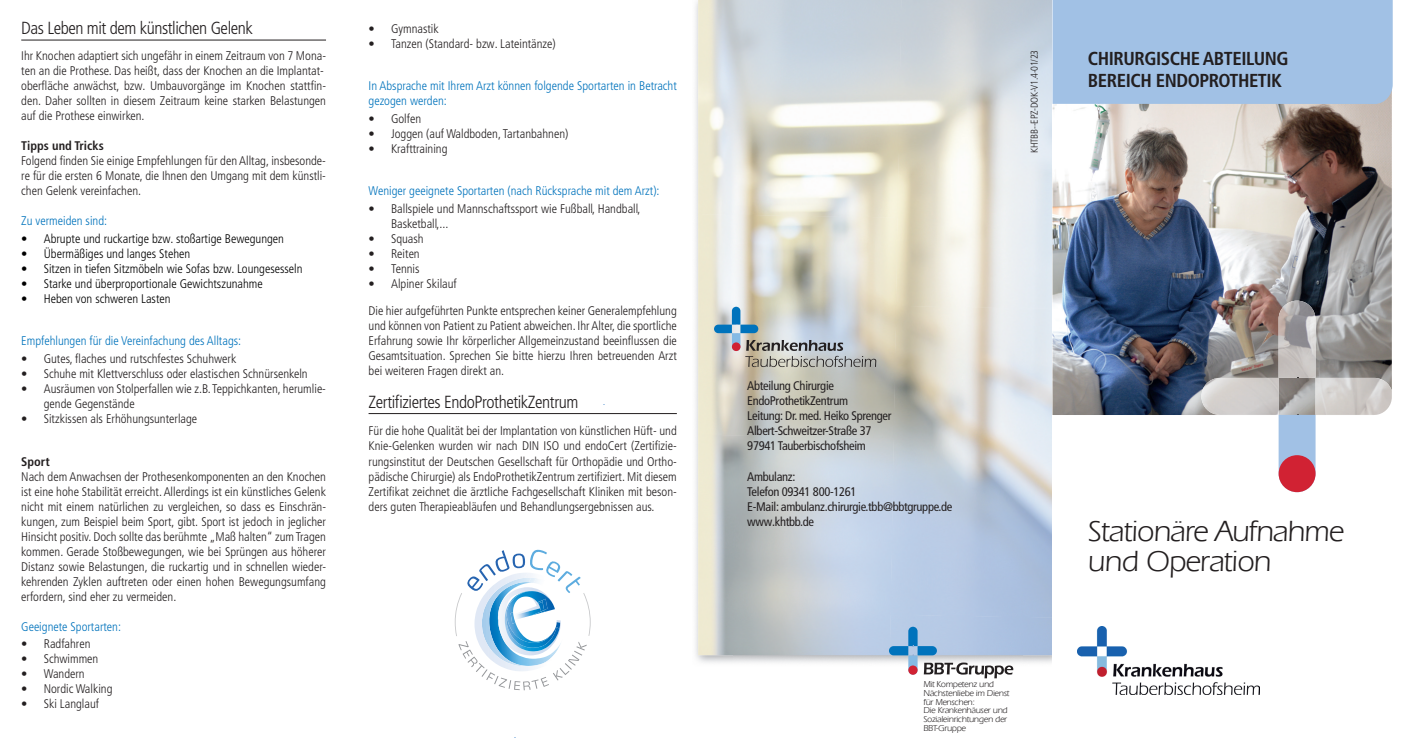
<style>
.page{position:relative;width:1414px;height:752px;background:#fff}
.page>*{position:absolute;margin:0;border:0;box-sizing:border-box;transform-origin:0 0}
.t1{font:30px/30px "ITC Eras LT";letter-spacing:-.025em;color:#231f20}
.t2{font:700 condensed 18.75px/22.5px "Frutiger LT Pro";letter-spacing:-.025em;color:#231f20}
.t3{font:300 condensed 17.5px "Frutiger LT Pro";letter-spacing:-.025em;color:#231f20}
.t4{font:300 condensed 12.5px/15px "Frutiger LT Pro";color:#231f20;text-align:justify}
.t5{font:300 condensed 12.5px/15px "Frutiger LT Pro";color:#0073bc}
.t6{font:condensed 12.5px/15px "Frutiger LT Pro";letter-spacing:-.025em;color:#231f20}
.t7{font:300 condensed 12.5px "Frutiger LT Pro";color:#000}
.t8{font:700 condensed 12.5px "Frutiger LT Pro";color:#231f20}
.t9{font:300 condensed 10px "Frutiger LT Pro";letter-spacing:-.025em;color:#231f20}
.t10{font:8.75px/8.8px "ITC Eras LT";letter-spacing:-.025em;color:#231f20}
</style>
<div class="page">
<img style="left:698px;top:214px;width:200px;height:220px">
<img style="left:1052px;top:104px;width:340px;height:311px">
<img style="left:1201px;top:377px;width:77px;height:37px">
<img style="left:1315px;top:377px;width:77px;height:37px">
<svg style="left:1278px;top:414px;width:37px;height:78px;background:#a9c4e4"></svg>
<img style="left:1278px;top:300px;width:37px;height:77px">
<div style="left:1278px;top:455px;width:37px;height:37px;background:#d12233;border-radius:50%"></div>
<img style="left:1078px;top:626px;width:182px;height:67px">
<svg style="left:714px;top:306px;width:162px;height:61px;background:#b6bcbd"></svg>
<div style="left:732px;top:342px;width:8px;height:9px;background:#d12233;border-radius:50%"></div>
<svg style="left:889px;top:626px;width:124px;height:52px"></svg>
<div style="left:908px;top:665px;width:9px;height:9px;background:#d12233;border-radius:50%"></div>
<div style="left:1052px;top:0;width:341px;height:104px;background:#a1c1e5"></div>
<hr style="left:21px;top:40px;width:305px;height:1px;background:#231f20">
<hr style="left:369px;top:413px;width:308px;height:1px;background:#231f20">
<svg style="left:455px;top:549px;width:136px;height:141px"></svg>
<img style="left:514px;top:608px;width:27px;height:11px">
<h3 class="t3" style="left:21px;top:18px;width:233px">Das Leben mit dem künstlichen Gelenk</h3>
<p class="t4" style="left:21px;top:48px;width:306px;text-align:left">Ihr Knochen adaptiert sich ungefähr in einem Zeitraum von 7 Mona&shy;ten an die Prothese. Das heißt, dass der Knochen an die Implantat&shy;oberfläche anwächst, bzw. Umbauvorgänge im Knochen stattfin&shy;den. Daher sollten in diesem Zeitraum keine starken Belastungen auf die Prothese einwirken.</p>
<p class="t8" style="left:21px;top:138px;width:84px">Tipps und Tricks</p>
<p class="t4" style="left:21px;top:153px;width:306px">Folgend finden Sie einige Empfehlungen für den Alltag, insbesonde&shy;re für die ersten 6 Monate, die Ihnen den Umgang mit dem künstli&shy;chen Gelenk vereinfachen.</p>
<p class="t5" style="left:21px;top:213px;width:87px">Zu vermeiden sind:</p>
<p class="t7" style="left:21px;top:231px;width:264px">• Abrupte und ruckartige bzw. stoßartige Bewegungen</p>
<p class="t7" style="left:21px;top:246px;width:171px">• Übermäßiges und langes Stehen</p>
<p class="t7" style="left:21px;top:261px;width:283px">• Sitzen in tiefen Sitzmöbeln wie Sofas bzw. Loungesesseln</p>
<p class="t7" style="left:21px;top:276px;width:243px">• Starke und überproportionale Gewichtszunahme</p>
<p class="t7" style="left:21px;top:291px;width:151px">• Heben von schweren Lasten</p>
<p class="t5" style="left:21px;top:333px;width:221px">Empfehlungen für die Vereinfachung des Alltags:</p>
<p class="t4" style="left:21px;top:351px;width:217px">• Gutes, flaches und rutschfestes Schuhwerk</p>
<p class="t4" style="left:21px;top:366px;width:288px">• Schuhe mit Klettverschluss oder elastischen Schnürsenkeln</p>
<p class="t4" style="left:44px;top:381px;width:284px;text-indent:-22px">• Ausräumen von Stolperfallen wie z.B. Teppichkanten, herumlie&shy;gende Gegenstände</p>
<p class="t4" style="left:21px;top:411px;width:177px">• Sitzkissen als Erhöhungsunterlage</p>
<p class="t8" style="left:21px;top:453px;width:30px">Sport</p>
<p class="t4" style="left:21px;top:468px;width:306px">Nach dem Anwachsen der Prothesenkomponenten an den Knochen ist eine hohe Stabilität erreicht. Allerdings ist ein künstliches Gelenk nicht mit einem natürlichen zu vergleichen, so dass es Einschrän&shy;kungen, zum Beispiel beim Sport, gibt. Sport ist jedoch in jeglicher Hinsicht positiv. Doch sollte das berühmte „Maß halten“ zum Tragen kommen. Gerade Stoßbewegungen, wie bei Sprüngen aus höherer Distanz sowie Belastungen, die ruckartig und in schnellen wieder&shy;kehrenden Zyklen auftreten oder einen hohen Bewegungsumfang erfordern, sind eher zu vermeiden.</p>
<p class="t5" style="left:21px;top:618px;width:101px">Geeignete Sportarten:</p>
<p class="t4" style="left:21px;top:636px;width:71px">• Radfahren</p>
<p class="t4" style="left:21px;top:651px;width:79px">• Schwimmen</p>
<p class="t4" style="left:21px;top:666px;width:65px">• Wandern</p>
<p class="t4" style="left:21px;top:681px;width:93px">• Nordic Walking</p>
<p class="t4" style="left:21px;top:696px;width:79px">• Ski Langlauf</p>
<p class="t4" style="left:369px;top:21px;width:72px">• Gymnastik</p>
<p class="t4" style="left:369px;top:36px;width:189px">• Tanzen (Standard- bzw. Lateintänze)</p>
<p class="t5" style="left:369px;top:78px;width:310px">In Absprache mit Ihrem Arzt können folgende Sportarten in Betracht gezogen werden:</p>
<p class="t4" style="left:369px;top:111px;width:54px">• Golfen</p>
<p class="t4" style="left:369px;top:126px;width:201px">• Joggen (auf Waldboden, Tartanbahnen)</p>
<p class="t4" style="left:369px;top:141px;width:81px">• Krafttraining</p>
<p class="t5" style="left:369px;top:183px;width:292px">Weniger geeignete Sportarten (nach Rücksprache mit dem Arzt):</p>
<p class="t4" style="left:391px;top:201px;width:251px;text-indent:-22px">• Ballspiele und Mannschaftssport wie Fußball, Handball,<br>Basketball,...</p>
<p class="t4" style="left:369px;top:231px;width:57px">• Squash</p>
<p class="t4" style="left:369px;top:246px;width:53px">• Reiten</p>
<p class="t4" style="left:369px;top:261px;width:52px">• Tennis</p>
<p class="t4" style="left:369px;top:276px;width:90px">• Alpiner Skilauf</p>
<p class="t4" style="left:369px;top:303px;width:310px">Die hier aufgeführten Punkte entsprechen keiner Generalempfehlung und können von Patient zu Patient abweichen. Ihr Alter, die sportliche Erfahrung sowie Ihr körperlicher Allgemeinzustand beeinflussen die Gesamtsituation. Sprechen Sie bitte hierzu Ihren betreuenden Arzt bei weiteren Fragen direkt an.</p>
<h3 class="t3" style="left:369px;top:391px;width:211px">Zertifiziertes EndoProthetikZentrum</h3>
<p class="t4" style="left:369px;top:423px;width:310px">Für die hohe Qualität bei der Implantation von künstlichen Hüft- und Knie-Gelenken wurden wir nach DIN ISO und endoCert (Zertifizie&shy;rungsinstitut der Deutschen Gesellschaft für Orthopädie und Ortho&shy;pädische Chirurgie) als EndoProthetikZentrum zertifiziert. Mit diesem Zertifikat zeichnet die ärztliche Fachgesellschaft Kliniken mit beson&shy;ders guten Therapieabläufen und Behandlungsergebnissen aus.</p>
<p class="t9" style="left:1028px;top:153px;width:104px;rotate:-90deg">KHTBB--EPZ-DOK-V1.4-01/23</p>
<h2 class="t2" style="left:1088px;top:47px;width:202px">CHIRURGISCHE ABTEILUNG<br>BEREICH ENDOPROTHETIK</h2>
<p class="t6" style="left:747px;top:378px;width:146px">Abteilung Chirurgie<br>EndoProthetikZentrum<br>Leitung: Dr. med. Heiko Sprenger<br>Albert-Schweitzer-Straße 37<br>97941 Tauberbischofsheim</p>
<p class="t6" style="left:747px;top:468px;width:207px">Ambulanz:<br>Telefon 09341 800-1261<br>E-Mail: ambulanz.chirurgie.tbb@bbtgruppe.de www.khtbb.de</p>
<p class="t10" style="left:923px;top:679px;width:87px">Mit Kompetenz und<br>Nächstenliebe im Dienst für Menschen:<br>Die Krankenhäuser und<br>Sozialeinrichtungen der<br>BBT-Gruppe</p>
<h1 class="t1" style="left:1088px;top:516px;width:258px">Stationäre Aufnahme und Operation</h1>
</div>
